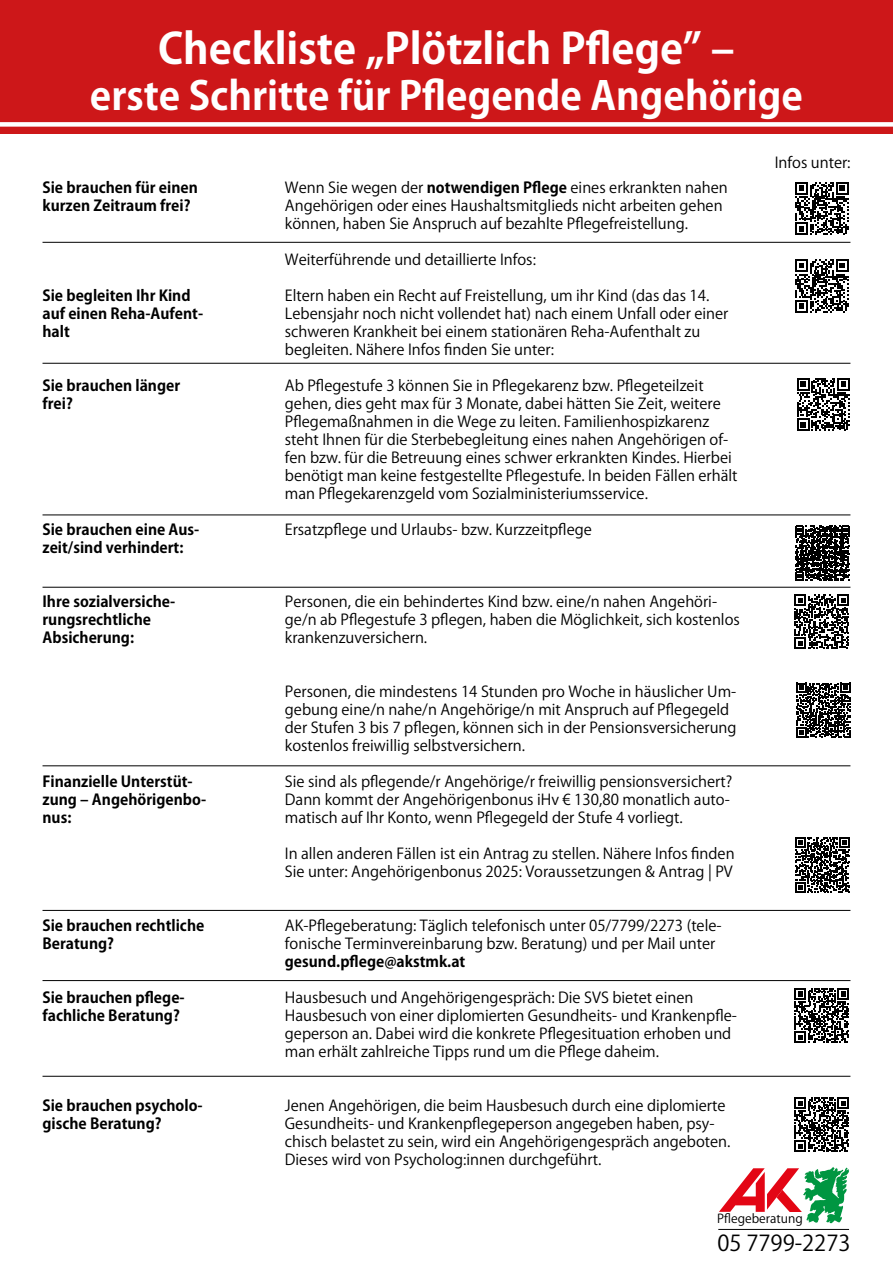
<style>
.page{position:relative;width:893px;height:1263px;background:#fff}
.page>*{position:absolute;margin:0;border:0;box-sizing:border-box;transform-origin:0 0}
.t1{font:700 42px "Koz Go Pro";color:#fff}
.t2{font:700 39px "Koz Go Pro";color:#fff}
.t3{font:21.9px "Koz Go Pr 6 N";color:#000}
.t4{font:15px/18px "Koz Go Pro";color:#000}
.t5{font:700 15px/18px "Koz Go Pro";color:#000}
.t6{font:12.3px "Koz Go Pr 6 N";color:#000}
.s1{font-weight:700}
</style>
<div class="page">
<div style="left:0;top:0;width:893px;height:134px;background:#cd1719"></div>
<div style="left:0;top:122px;width:893px;height:5px;background:#fff"></div>
<svg style="left:794px;top:594px;width:55px;height:55px"></svg>
<svg style="left:794px;top:988px;width:55px;height:55px"></svg>
<svg style="left:794px;top:1097px;width:55px;height:55px"></svg>
<svg style="left:719px;top:1167px;width:130px;height:56px"></svg>
<div style="left:718px;top:1212px;width:86px;height:12px;background:#fff"></div>
<hr style="left:718px;top:1229px;width:131px;height:1px;background:#000">
<hr style="left:43px;top:242px;width:807px;height:1px;background:#000">
<hr style="left:43px;top:363px;width:807px;height:1px;background:#000">
<hr style="left:43px;top:514px;width:807px;height:1px;background:#000">
<hr style="left:43px;top:587px;width:807px;height:1px;background:#000">
<hr style="left:43px;top:765px;width:807px;height:1px;background:#000">
<hr style="left:43px;top:910px;width:807px;height:1px;background:#000">
<hr style="left:43px;top:980px;width:807px;height:1px;background:#000">
<hr style="left:43px;top:1076px;width:807px;height:1px;background:#000">
<svg style="left:797px;top:378px;width:53px;height:53px"></svg>
<svg style="left:795px;top:182px;width:53px;height:53px"></svg>
<svg style="left:795px;top:259px;width:53px;height:53px"></svg>
<svg style="left:795px;top:526px;width:55px;height:54px"></svg>
<svg style="left:796px;top:683px;width:54px;height:54px"></svg>
<svg style="left:795px;top:837px;width:55px;height:55px"></svg>
<h1 class="t1" style="left:158px;top:21px;width:578px">Checkliste „Plötzlich Pflege” –</h1>
<h2 class="t2" style="left:90px;top:71px;width:715px">erste Schritte für Pflegende Angehörige</h2>
<p class="t5" style="left:43px;top:179px;width:157px">Sie brauchen für einen kurzen Zeitraum frei?</p>
<p class="t5" style="left:43px;top:287px;width:162px">Sie begleiten Ihr Kind auf einen Reha-Aufent&shy;halt</p>
<p class="t5" style="left:43px;top:377px;width:139px">Sie brauchen länger frei?</p>
<p class="t5" style="left:43px;top:521px;width:158px">Sie brauchen eine Aus&shy;zeit/sind verhindert:</p>
<p class="t5" style="left:43px;top:593px;width:134px">Ihre sozialversiche&shy;rungsrechtliche<br>Absicherung:</p>
<p class="t5" style="left:43px;top:773px;width:165px">Finanzielle Unterstüt&shy;zung – Angehörigenbo&shy;nus:</p>
<p class="t5" style="left:43px;top:917px;width:163px">Sie brauchen rechtliche<br>Beratung?</p>
<p class="t5" style="left:43px;top:989px;width:144px">Sie brauchen pflege&shy;fachliche Beratung?</p>
<p class="t5" style="left:43px;top:1097px;width:162px">Sie brauchen psycholo&shy;gische Beratung?</p>
<p class="t4" style="left:285px;top:179px;width:444px">Wenn Sie wegen der <span class="s1">notwendigen Pflege</span> eines erkrankten nahen<br>Angehörigen oder eines Haushaltsmitglieds nicht arbeiten gehen können, haben Sie Anspruch auf bezahlte Pflegefreistellung.</p>
<p class="t4" style="left:285px;top:251px;width:253px">Weiterführende und detaillierte Infos:</p>
<p class="t4" style="left:285px;top:287px;width:445px">Eltern haben ein Recht auf Freistellung, um ihr Kind (das das 14.<br>Lebensjahr noch nicht vollendet hat) nach einem Unfall oder einer schweren Krankheit bei einem stationären Reha-Aufenthalt zu begleiten. Nähere Infos finden Sie unter:</p>
<p class="t4" style="left:285px;top:377px;width:454px">Ab Pflegestufe 3 können Sie in Pflegekarenz bzw. Pflegeteilzeit gehen, dies geht max für 3 Monate, dabei hätten Sie Zeit, weitere Pflegemaßnahmen in die Wege zu leiten. Familienhospizkarenz steht Ihnen für die Sterbebegleitung eines nahen Angehörigen of&shy;fen bzw. für die Betreuung eines schwer erkrankten Kindes. Hierbei benötigt man keine festgestellte Pflegestufe. In beiden Fällen erhält man Pflegekarenzgeld vom Sozialministeriumsservice.</p>
<p class="t4" style="left:285px;top:521px;width:308px">Ersatzpflege und Urlaubs- bzw. Kurzzeitpflege</p>
<p class="t4" style="left:285px;top:593px;width:456px">Personen, die ein behindertes Kind bzw. eine/n nahen Angehöri&shy;ge/n ab Pflegestufe 3 pflegen, haben die Möglichkeit, sich kostenlos krankenzuversichern.</p>
<p class="t4" style="left:285px;top:683px;width:453px">Personen, die mindestens 14 Stunden pro Woche in häuslicher Um&shy;gebung eine/n nahe/n Angehörige/n mit Anspruch auf Pflegegeld der Stufen 3 bis 7 pflegen, können sich in der Pensionsversicherung kostenlos freiwillig selbstversichern.</p>
<p class="t4" style="left:285px;top:773px;width:449px">Sie sind als pflegende/r Angehörige/r freiwillig pensionsversichert?<br>Dann kommt der Angehörigenbonus iHv € 130,80 monatlich auto&shy;matisch auf Ihr Konto, wenn Pflegegeld der Stufe 4 vorliegt.</p>
<p class="t4" style="left:285px;top:845px;width:451px">In allen anderen Fällen ist ein Antrag zu stellen. Nähere Infos finden<br>Sie unter: Angehörigenbonus 2025: Voraussetzungen &amp; Antrag | PV</p>
<p class="t4" style="left:285px;top:917px;width:438px">AK-Pflegeberatung: Täglich telefonisch unter 05/7799/2273 (tele&shy;fonische Terminvereinbarung bzw. Beratung) und per Mail unter</p>
<p class="t5" style="left:285px;top:953px;width:182px">gesund.pflege@akstmk.at</p>
<p class="t4" style="left:285px;top:989px;width:454px">Hausbesuch und Angehörigengespräch: Die SVS bietet einen Hausbesuch von einer diplomierten Gesundheits- und Krankenpfle&shy;geperson an. Dabei wird die konkrete Pflegesituation erhoben und man erhält zahlreiche Tipps rund um die Pflege daheim.</p>
<p class="t4" style="left:285px;top:1097px;width:447px">Jenen Angehörigen, die beim Hausbesuch durch eine diplomierte Gesundheits- und Krankenpflegeperson angegeben haben, psy&shy;chisch belastet zu sein, wird ein Angehörigengespräch angeboten.<br>Dieses wird von Psycholog:innen durchgeführt.</p>
<p class="t4" style="left:775px;top:154px;width:77px">Infos unter:</p>
<p class="t6" style="left:717px;top:1212px;width:87px">Pflegeberatung</p>
<h3 class="t3" style="left:718px;top:1230px;width:134px">05 7799-2273</h3>
</div>
